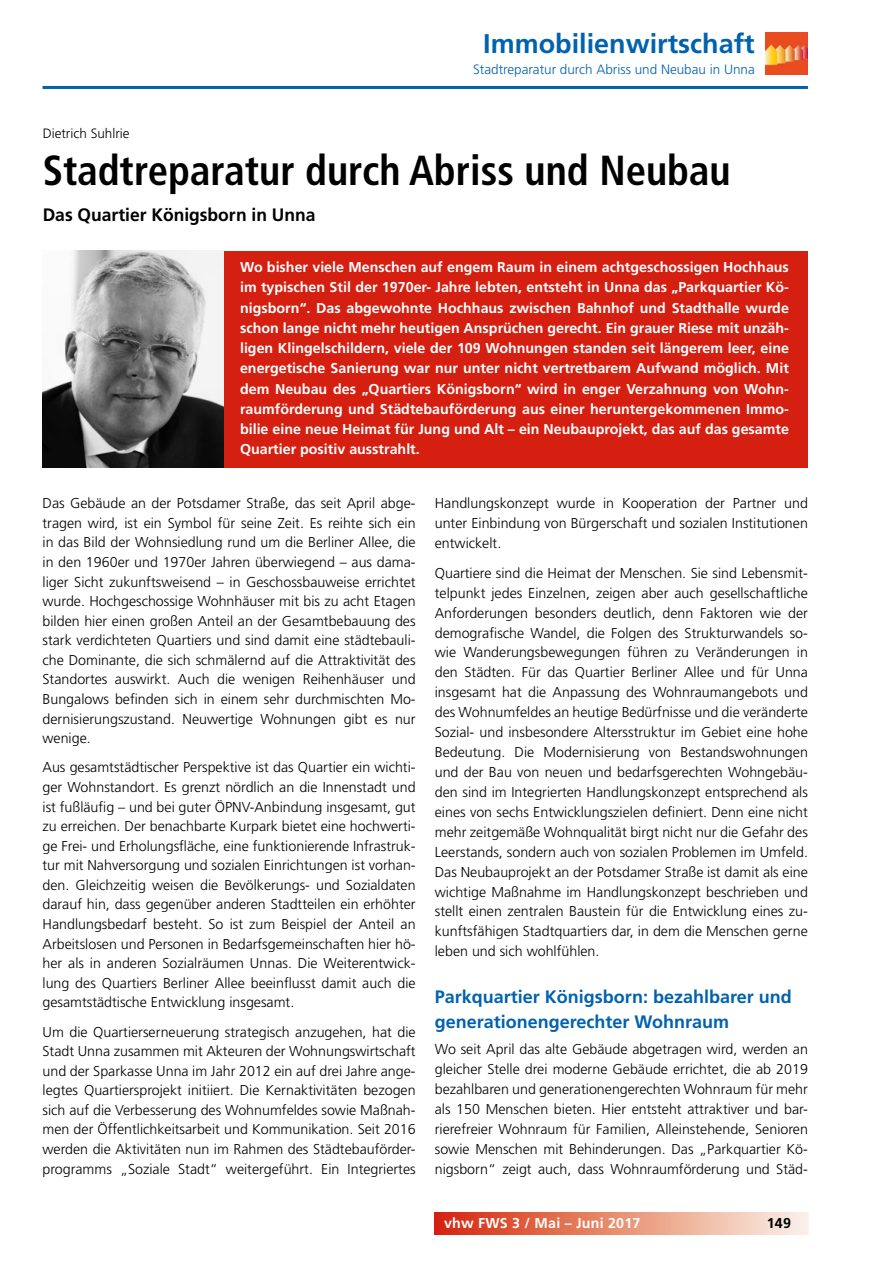
<style>
.page{position:relative;width:893px;height:1263px;background:#fff}
.page>*{position:absolute;margin:0;border:0;box-sizing:border-box;transform-origin:0 0}
.t1{font:700 condensed 42px "Frutiger LT";color:#000}
.t2{font:700 27px "Frutiger LT";color:#0062ae}
.t3{font:700 18px/24.5px "Frutiger LT";color:#0062ae}
.t4{font:700 18px "Frutiger LT";color:#000}
.t5{font:300 14.25px/19.5px "Frutiger LT";color:#000;text-align:justify}
.t6{font:700 14.25px/20.2px "Frutiger LT";color:#fff;text-align:justify}
.t7{font:700 14.25px "Frutiger LT";color:#000}
.t8{font:300 13.5px "Frutiger LT";color:#0062ae}
.t9{font:300 13.5px "Frutiger CE";color:#000}
</style>
<div class="page">
<hr style="left:43px;top:86px;width:765px;height:3px;background:#0062ae">
<img style="left:765px;top:32px;width:43px;height:43px">
<div style="left:435px;top:1213px;width:373px;height:21px;background:linear-gradient(to right,#d52908,#fbf6e7)"></div>
<div style="left:434px;top:1212px;width:375px;height:23px;border:2px solid #fff"></div>
<div style="left:43px;top:251px;width:765px;height:217px;background:#d51f10"></div>
<img style="left:43px;top:251px;width:180px;height:217px">
<h2 class="t2" style="left:483px;top:27px;width:273px">Immobilienwirtschaft</h2>
<p class="t8" style="left:473px;top:62px;width:283px">Stadtreparatur durch Abriss und Neubau in Unna</p>
<p class="t9" style="left:43px;top:126px;width:88px">Dietrich Suhlrie</p>
<h1 class="t1" style="left:43px;top:145px;width:689px">Stadtreparatur durch Abriss und Neubau</h1>
<p class="t4" style="left:43px;top:205px;width:274px">Das Quartier Königsborn in Unna</p>
<p class="t6" style="left:240px;top:257px;width:550px">Wo bisher viele Menschen auf engem Raum in einem achtgeschossigen Hochhaus im typischen Stil der 1970er- Jahre lebten, entsteht in Unna das „Parkquartier Kö&shy;nigsborn“. Das abgewohnte Hochhaus zwischen Bahnhof und Stadthalle wurde schon lange nicht mehr heutigen Ansprüchen gerecht. Ein grauer Riese mit unzäh&shy;ligen Klingelschildern, viele der 109 Wohnungen standen seit längerem leer, eine energetische Sanierung war nur unter nicht vertretbarem Aufwand möglich. Mit dem Neubau des „Quartiers Königsborn“ wird in enger Verzahnung von Wohn&shy;raumförderung und Städtebauförderung aus einer heruntergekommenen Immo&shy;bilie eine neue Heimat für Jung und Alt – ein Neubauprojekt, das auf das gesamte Quartier positiv ausstrahlt.</p>
<p class="t5" style="left:43px;top:494px;width:375px">Das Gebäude an der Potsdamer Straße, das seit April abge&shy;tragen wird, ist ein Symbol für seine Zeit. Es reihte sich ein in das Bild der Wohnsiedlung rund um die Berliner Allee, die in den 1960er und 1970er Jahren überwiegend – aus dama&shy;liger Sicht zukunftsweisend – in Geschossbauweise errichtet wurde. Hochgeschossige Wohnhäuser mit bis zu acht Etagen bilden hier einen großen Anteil an der Gesamtbebauung des stark verdichteten Quartiers und sind damit eine städtebauli&shy;che Dominante, die sich schmälernd auf die Attraktivität des Standortes auswirkt. Auch die wenigen Reihenhäuser und Bungalows befinden sich in einem sehr durchmischten Mo&shy;dernisierungszustand. Neuwertige Wohnungen gibt es nur wenige.</p>
<p class="t5" style="left:43px;top:758px;width:375px">Aus gesamtstädtischer Perspektive ist das Quartier ein wichti&shy;ger Wohnstandort. Es grenzt nördlich an die Innenstadt und ist fußläufig – und bei guter ÖPNV-Anbindung insgesamt, gut zu erreichen. Der benachbarte Kurpark bietet eine hochwerti&shy;ge Frei- und Erholungsfläche, eine funktionierende Infrastruk&shy;tur mit Nahversorgung und sozialen Einrichtungen ist vorhan&shy;den. Gleichzeitig weisen die Bevölkerungs- und Sozialdaten darauf hin, dass gegenüber anderen Stadtteilen ein erhöhter Handlungsbedarf besteht. So ist zum Beispiel der Anteil an Arbeitslosen und Personen in Bedarfsgemeinschaften hier hö&shy;her als in anderen Sozialräumen Unnas. Die Weiterentwick&shy;lung des Quartiers Berliner Allee beeinflusst damit auch die gesamtstädtische Entwicklung insgesamt.</p>
<p class="t5" style="left:43px;top:1022px;width:375px">Um die Quartierserneuerung strategisch anzugehen, hat die Stadt Unna zusammen mit Akteuren der Wohnungswirtschaft und der Sparkasse Unna im Jahr 2012 ein auf drei Jahre ange&shy;legtes Quartiersprojekt initiiert. Die Kernaktivitäten bezogen sich auf die Verbesserung des Wohnumfeldes sowie Maßnah&shy;men der Öffentlichkeitsarbeit und Kommunikation. Seit 2016 werden die Aktivitäten nun im Rahmen des Städtebauförder&shy;programms „Soziale Stadt“ weitergeführt. Ein Integriertes</p>
<p class="t5" style="left:435px;top:493px;width:375px;line-height:20px">Handlungskonzept wurde in Kooperation der Partner und unter Einbindung von Bürgerschaft und sozialen Institutionen entwickelt.</p>
<p class="t5" style="left:435px;top:563px;width:375px;line-height:20px">Quartiere sind die Heimat der Menschen. Sie sind Lebensmit&shy;telpunkt jedes Einzelnen, zeigen aber auch gesellschaftliche Anforderungen besonders deutlich, denn Faktoren wie der demografische Wandel, die Folgen des Strukturwandels so&shy;wie Wanderungsbewegungen führen zu Veränderungen in den Städten. Für das Quartier Berliner Allee und für Unna insgesamt hat die Anpassung des Wohnraumangebots und des Wohnumfeldes an heutige Bedürfnisse und die veränderte Sozial- und insbesondere Altersstruktur im Gebiet eine hohe Bedeutung. Die Modernisierung von Bestandswohnungen und der Bau von neuen und bedarfsgerechten Wohngebäu&shy;den sind im Integrierten Handlungskonzept entsprechend als eines von sechs Entwicklungszielen definiert. Denn eine nicht mehr zeitgemäße Wohnqualität birgt nicht nur die Gefahr des Leerstands, sondern auch von sozialen Problemen im Umfeld.<br>Das Neubauprojekt an der Potsdamer Straße ist damit als eine wichtige Maßnahme im Handlungskonzept beschrieben und stellt einen zentralen Baustein für die Entwicklung eines zu&shy;kunftsfähigen Stadtquartiers dar, in dem die Menschen gerne leben und sich wohlfühlen.</p>
<p class="t3" style="left:435px;top:985px;width:359px">Parkquartier Königsborn: bezahlbarer und generationengerechter Wohnraum</p>
<p class="t5" style="left:435px;top:1039px;width:375px;line-height:20px">Wo seit April das alte Gebäude abgetragen wird, werden an gleicher Stelle drei moderne Gebäude errichtet, die ab 2019 bezahlbaren und generationengerechten Wohnraum für mehr als 150 Menschen bieten. Hier entsteht attraktiver und bar&shy;rierefreier Wohnraum für Familien, Alleinstehende, Senioren sowie Menschen mit Behinderungen. Das „Parkquartier Kö&shy;nigsborn“ zeigt auch, dass Wohnraumförderung und Städ-</p>
<p class="t6" style="left:444px;top:1213px;width:198px">vhw FWS 3 / Mai – Juni 2017</p>
<p class="t7" style="left:767px;top:1214px;width:26px">149</p>
</div>
